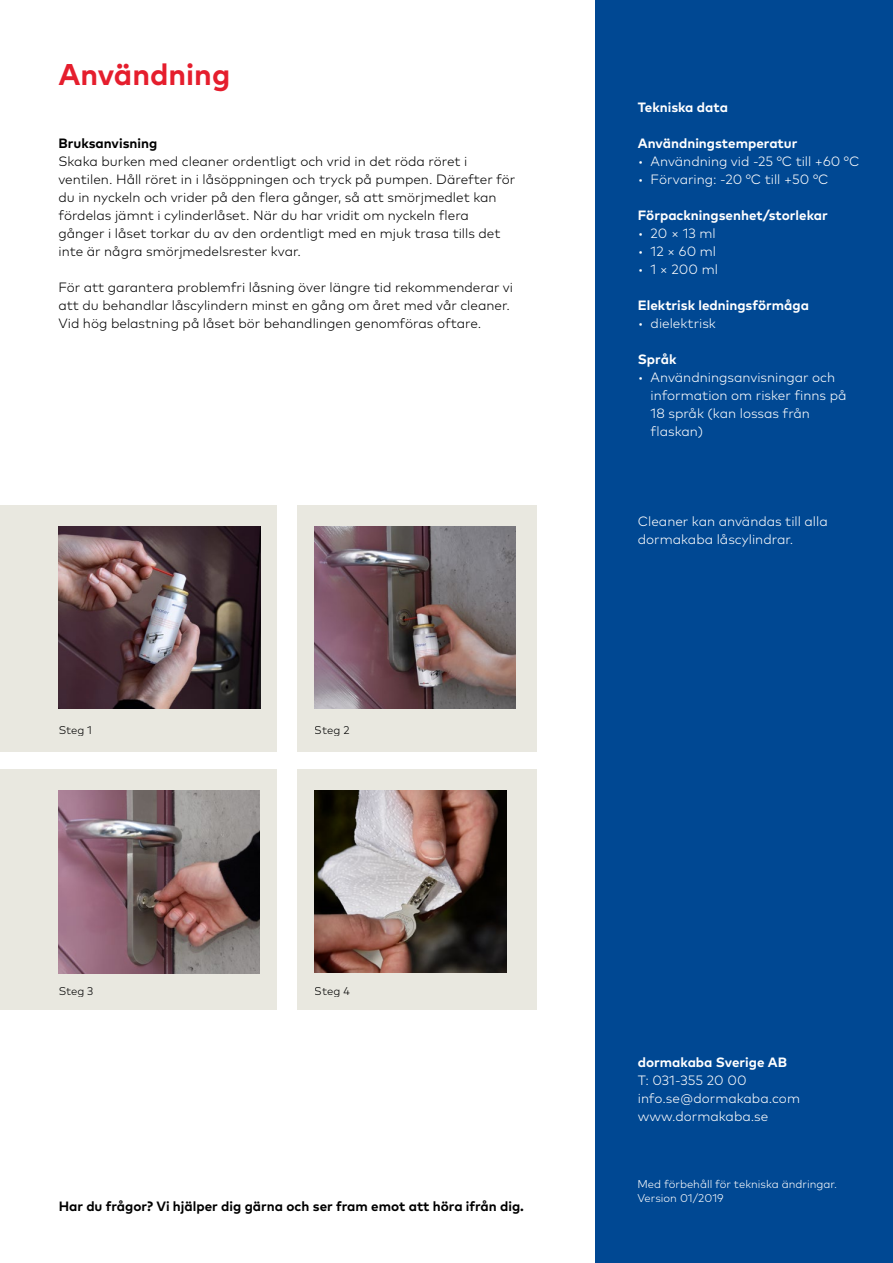
<style>
.page{position:relative;width:893px;height:1263px;background:#fff}
.page>*{position:absolute;margin:0;border:0;box-sizing:border-box;transform-origin:0 0}
.t1{font:700 30px "Mark Pro";color:#e51e2d}
.t2{font:300 13.5px/18px "Mark Pro";color:#000}
.t3{font:300 13.5px/18px "Mark Pro";color:#fff}
.t4{font:700 13.5px "Mark Pro";color:#fff}
.t5{font:700 13.5px "Mark Pro";color:#000}
.t6{font:300 11.25px/14.2px "Mark Pro";color:#fff}
.t7{font:300 11.25px "Mark Pro";letter-spacing:-.005em;color:#000}
</style>
<div class="page">
<div style="left:595px;top:0;width:298px;height:1263px;background:#004893"></div>
<img style="left:0;top:505px;width:276px;height:246px">
<svg style="left:298px;top:505px;width:239px;height:246px"></svg>
<svg style="left:0;top:769px;width:276px;height:241px"></svg>
<svg style="left:298px;top:769px;width:239px;height:241px"></svg>
<h1 class="t1" style="left:58px;top:52px;width:173px">Användning</h1>
<p class="t5" style="left:58px;top:133px;width:100px">Bruksanvisning</p>
<p class="t2" style="left:58px;top:152px;width:458px">Skaka burken med cleaner ordentligt och vrid in det röda röret i ventilen. Håll röret in i låsöppningen och tryck på pumpen. Därefter för du in nyckeln och vrider på den flera gånger, så att smörjmedlet kan fördelas jämnt i cylinderlåset. När du har vridit om nyckeln flera gånger i låset torkar du av den ordentligt med en mjuk trasa tills det inte är några smörjmedelsrester kvar.</p>
<p class="t2" style="left:58px;top:278px;width:456px">För att garantera problemfri låsning över längre tid rekommenderar vi att du behandlar låscylindern minst en gång om året med vår cleaner.<br>Vid hög belastning på låset bör behandlingen genomföras oftare.</p>
<p class="t7" style="left:59px;top:721px;width:35px">Steg 1</p>
<p class="t7" style="left:59px;top:982px;width:36px">Steg 3</p>
<p class="t7" style="left:315px;top:721px;width:36px">Steg 2</p>
<p class="t7" style="left:315px;top:982px;width:37px">Steg 4</p>
<p class="t5" style="left:59px;top:1195px;width:467px">Har du frågor? Vi hjälper dig gärna och ser fram emot att höra ifrån dig.</p>
<p class="t4" style="left:638px;top:97px;width:92px">Tekniska data</p>
<p class="t4" style="left:638px;top:133px;width:161px">Användningstemperatur</p>
<p class="t3" style="left:638px;top:152px;width:223px">• Användning vid -25 °C till +60 °C</p>
<p class="t3" style="left:638px;top:170px;width:192px">• Förvaring: -20 °C till +50 °C</p>
<p class="t4" style="left:638px;top:205px;width:191px">Förpackningsenhet/storlekar</p>
<p class="t3" style="left:638px;top:224px;width:79px">• 20 × 13 ml</p>
<p class="t3" style="left:638px;top:242px;width:80px">• 12 × 60 ml</p>
<p class="t3" style="left:638px;top:260px;width:82px">• 1 × 200 ml</p>
<p class="t4" style="left:638px;top:295px;width:173px">Elektrisk ledningsförmåga</p>
<p class="t3" style="left:638px;top:314px;width:80px">• dielektrisk</p>
<p class="t4" style="left:638px;top:349px;width:40px">Språk</p>
<p class="t3" style="left:651px;top:368px;width:197px;text-indent:-13px">• Användningsanvisningar och information om risker finns på<br>18 språk (kan lossas från flaskan)</p>
<p class="t3" style="left:638px;top:512px;width:191px">Cleaner kan användas till alla dormakaba låscylindrar.</p>
<p class="t4" style="left:638px;top:1051px;width:151px">dormakaba Sverige AB</p>
<p class="t3" style="left:638px;top:1070px;width:164px">T: 031-355 20 00 info.se@dormakaba.com www.dormakaba.se</p>
<p class="t6" style="left:637px;top:1175px;width:201px">Med förbehåll för tekniska ändringar.<br>Version 01/2019</p>
</div>
